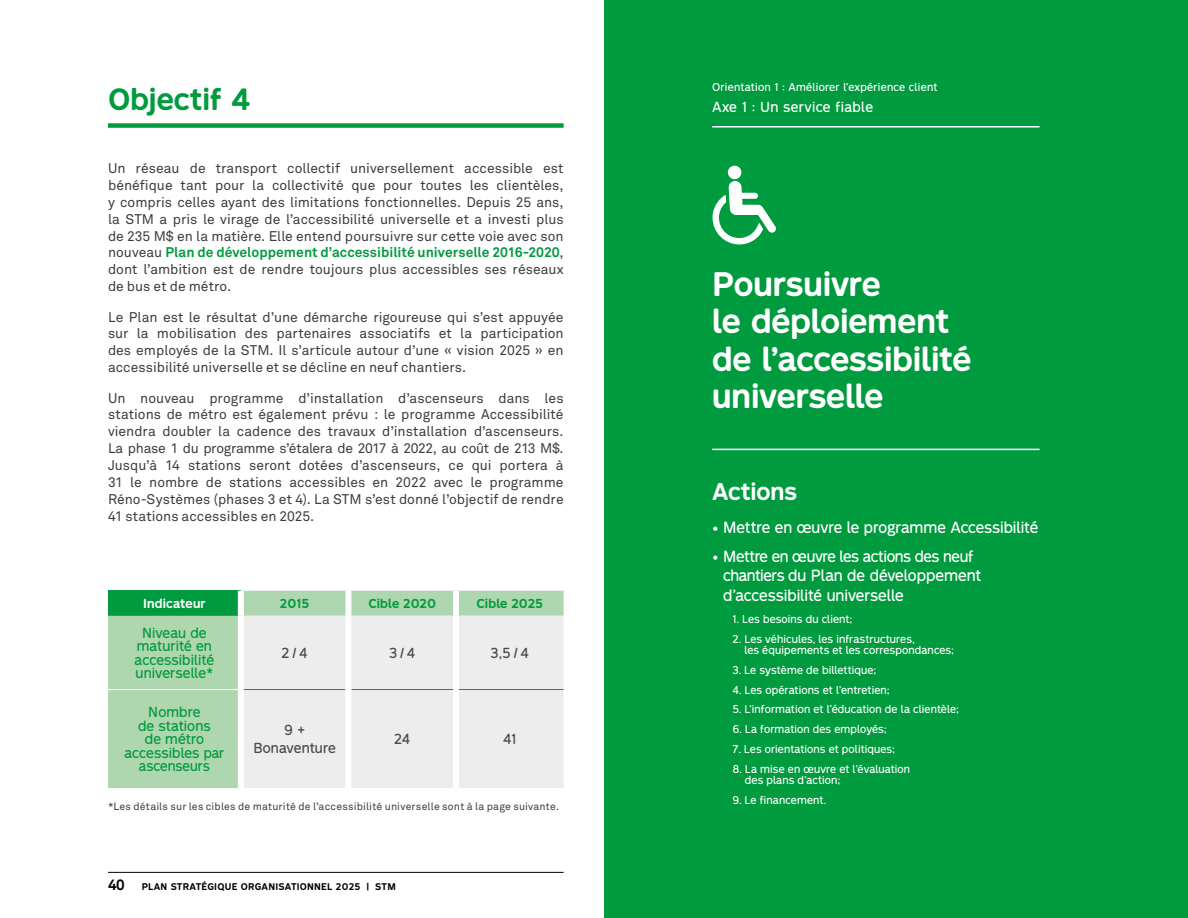
<style>
.page{position:relative;width:1188px;height:918px;background:#fff}
.page>*{position:absolute;margin:0;border:0;box-sizing:border-box;transform-origin:0 0}
.t1{font:700 31.5px/37.5px "STM Montreal";letter-spacing:-.005em;color:#fff}
.t2{font:700 28.5px "STM Montreal";color:#009b3e}
.t3{font:700 22.5px "STM Montreal";color:#fff}
.t4{font:15px/19.5px "STM Montreal";letter-spacing:-.01em;color:#fff}
.t5{font:13.8px/16.8px "Akkurat";color:#3c3c3b;text-align:justify}
.t6{font:13.5px/13.5px "STM Montreal";color:#009b3e;text-align:center}
.t7{font:13.5px/18px "STM Montreal";letter-spacing:-.005em;color:#4a4a49;text-align:center}
.t8{font:13.5px "STM Montreal";letter-spacing:.025em;color:#fff}
.t9{font:700 12px "STM Montreal";letter-spacing:.005em;color:#009b3e}
.t10{font:700 12px "STM Montreal";letter-spacing:.015em;color:#fff}
.t11{font:10.5px/11.2px "STM Montreal";letter-spacing:.01em;color:#fff}
.t12{font:10.5px "Akkurat";letter-spacing:.015em;color:#3c3c3b}
.t13{font:700 9px "STM Montreal";letter-spacing:.025em;color:#000}
.s1{font-weight:700;color:#009b3e}
.s2{font-family:"Akkurat";font-size:15px}
</style>
<div class="page">
<div style="left:604px;top:0;width:584px;height:918px;background:#009b3e"></div>
<hr style="left:108px;top:872px;width:456px;height:1px;background:#000">
<hr style="left:712px;top:126px;width:328px;height:2px;background:#fff">
<hr style="left:712px;top:449px;width:328px;height:1px;background:#fff">
<div style="left:108px;top:123px;width:456px;height:5px;background:#009b3e"></div>
<div style="left:728px;top:166px;width:13px;height:13px;background:#fff;border-radius:50%"></div>
<svg style="left:713px;top:181px;width:63px;height:63px"></svg>
<svg style="left:108px;top:591px;width:456px;height:197px;background:#9dd0a4"></svg>
<div style="left:244px;top:616px;width:320px;height:172px;background:#ededed"></div>
<div style="left:238px;top:591px;width:6px;height:25px;background:#fff"></div>
<div style="left:345px;top:591px;width:6px;height:25px;background:#fff"></div>
<div style="left:453px;top:591px;width:6px;height:25px;background:#fff"></div>
<div style="left:238px;top:616px;width:6px;height:74px;background:#fff"></div>
<div style="left:238px;top:690px;width:6px;height:98px;background:#fff"></div>
<hr style="left:108px;top:689px;width:130px;height:1px;background:#fff">
<hr style="left:244px;top:689px;width:101px;height:1px;background:#009b3e">
<hr style="left:351px;top:689px;width:102px;height:1px;background:#009b3e">
<hr style="left:459px;top:689px;width:105px;height:1px;background:#009b3e">
<div style="left:345px;top:616px;width:6px;height:74px;background:#fff"></div>
<div style="left:453px;top:616px;width:6px;height:74px;background:#fff"></div>
<div style="left:345px;top:690px;width:6px;height:98px;background:#fff"></div>
<div style="left:453px;top:690px;width:6px;height:98px;background:#fff"></div>
<h2 class="t2" style="left:108px;top:81px;width:144px">Objectif 4</h2>
<p class="t5" style="left:108px;top:160px;width:457px">Un réseau de transport collectif universellement accessible est bénéfique tant pour la collectivité que pour toutes les clientèles, y compris celles ayant des limitations fonctionnelles. Depuis 25 ans, la STM a pris le virage de l’accessibilité universelle et a investi plus de 235 M$ en la matière. Elle entend poursuivre sur cette voie avec son nouveau <span class="s1">Plan de développement d’accessibilité universelle 2016-2020</span>, dont l’ambition est de rendre toujours plus accessibles ses réseaux de bus et de métro.</p>
<p class="t5" style="left:108px;top:308px;width:457px">Le Plan est le résultat d’une démarche rigoureuse qui s’est appuyée sur la mobilisation des partenaires associatifs et la participation des employés de la STM. Il s’articule autour d’une « vision 2025 » en accessibilité universelle et se décline en neuf chantiers.</p>
<p class="t5" style="left:108px;top:389px;width:457px">Un nouveau programme d’installation d’ascenseurs dans les stations de métro est également prévu : le programme Accessibilité viendra doubler la cadence des travaux d’installation d’ascenseurs.<br>La phase 1 du programme s’étalera de 2017 à 2022, au coût de 213 M$.<br>Jusqu’à 14 stations seront dotées d’ascenseurs, ce qui portera à 31 le nombre de stations accessibles en 2022 avec le programme Réno-Systèmes (phases 3 et 4). La STM s’est donné l’objectif de rendre 41 stations accessibles en 2025.</p>
<p class="t10" style="left:143px;top:596px;width:64px">Indicateur</p>
<p class="t9" style="left:280px;top:596px;width:31px">2015</p>
<p class="t9" style="left:368px;top:596px;width:69px">Cible 2020</p>
<p class="t9" style="left:477px;top:596px;width:68px">Cible 2025</p>
<p class="t6" style="left:135px;top:626px;width:81px">Niveau de maturité en accessibilité universelle*</p>
<p class="t7" style="left:282px;top:644px;width:28px">2 / 4</p>
<p class="t7" style="left:389px;top:644px;width:28px">3 / 4</p>
<p class="t7" style="left:491px;top:644px;width:40px">3,5 / 4</p>
<p class="t6" style="left:125px;top:705px;width:101px">Nombre<br>de stations<br>de métro accessibles par ascenseurs</p>
<p class="t7" style="left:253px;top:721px;width:84px">9 +<br>Bonaventure</p>
<p class="t7" style="left:394px;top:730px;width:18px">24</p>
<p class="t7" style="left:503px;top:730px;width:15px">41</p>
<p class="t12" style="left:108px;top:800px;width:453px">*Les détails sur les cibles de maturité de l’accessibilité universelle sont à la page suivante.</p>
<p class="t13" style="left:108px;top:881px;width:289px"><span class="s2">40</span> PLAN STRATÉGIQUE ORGANISATIONNEL 2025 | STM</p>
<p class="t11" style="left:712px;top:81px;width:227px">Orientation 1 : Améliorer l’expérience client</p>
<p class="t8" style="left:712px;top:98px;width:163px">Axe 1 : Un service fiable</p>
<h1 class="t1" style="left:712px;top:265px;width:261px">Poursuivre<br>le déploiement de l’accessibilité universelle</h1>
<h3 class="t3" style="left:712px;top:477px;width:86px">Actions</h3>
<p class="t4" style="left:712px;top:518px;width:328px">• Mettre en œuvre le programme Accessibilité</p>
<p class="t4" style="left:723px;top:546px;width:260px;text-indent:-11px">• Mettre en œuvre les actions des neuf chantiers du Plan de développement d’accessibilité universelle</p>
<p class="t11" style="left:732px;top:613px;width:121px">1. Les besoins du client;</p>
<p class="t11" style="left:744px;top:633px;width:211px;text-indent:-12px">2. Les véhicules, les infrastructures,<br>les équipements et les correspondances;</p>
<p class="t11" style="left:732px;top:664px;width:145px">3. Le système de billettique;</p>
<p class="t11" style="left:732px;top:684px;width:158px">4. Les opérations et l’entretien;</p>
<p class="t11" style="left:732px;top:704px;width:228px">5. L’information et l’éducation de la clientèle;</p>
<p class="t11" style="left:732px;top:724px;width:156px">6. La formation des employés;</p>
<p class="t11" style="left:732px;top:744px;width:164px">7. Les orientations et politiques;</p>
<p class="t11" style="left:745px;top:763px;width:167px;text-indent:-13px">8. La mise en œuvre et l’évaluation des plans d’action;</p>
<p class="t11" style="left:732px;top:795px;width:95px">9. Le financement.</p>
</div>
